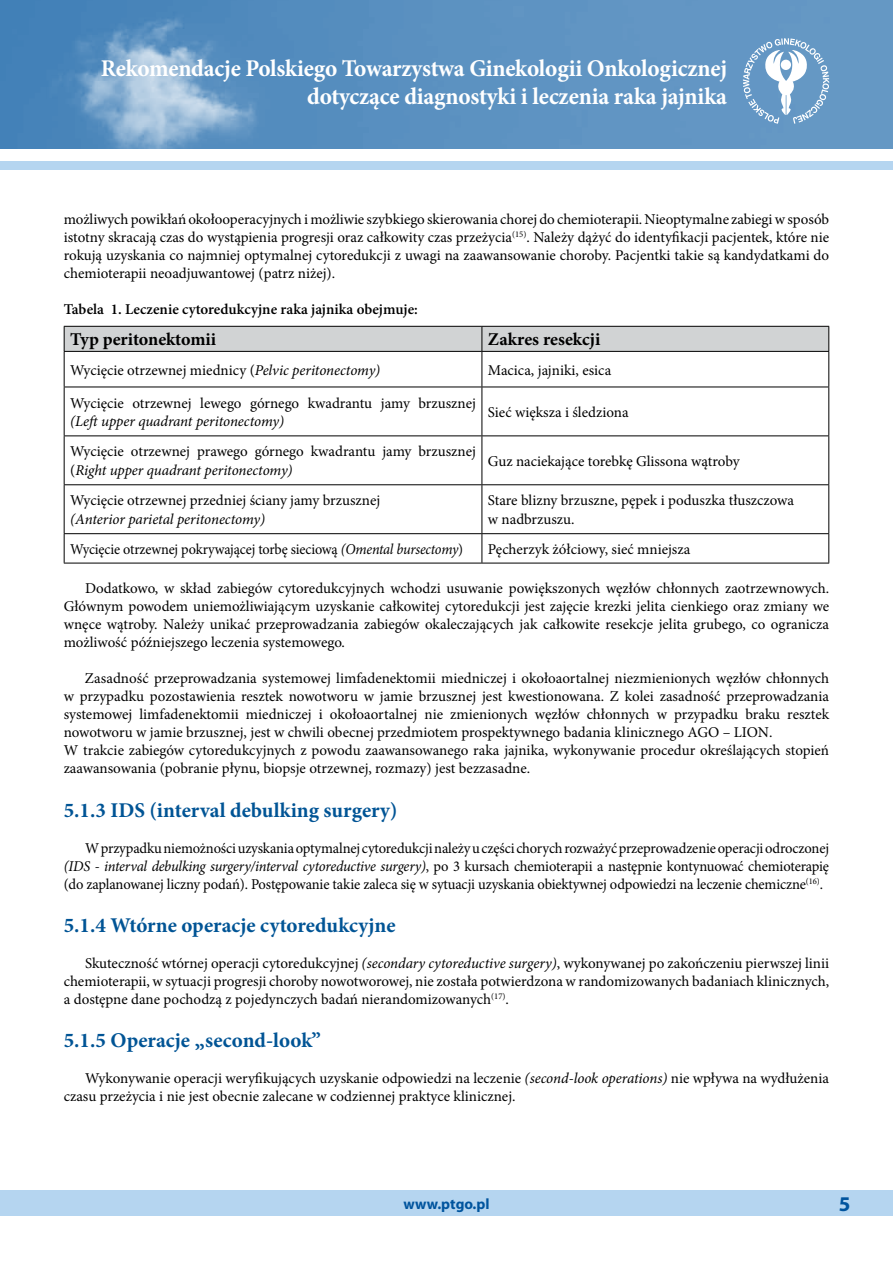
<style>
.page{position:relative;width:893px;height:1263px;background:#fff}
.page>*{position:absolute;margin:0;border:0;box-sizing:border-box;transform-origin:0 0}
.t1{font:700 24px/28.8px "Minion Pro";letter-spacing:-.01em;color:#fff;text-align:right}
.t2{font:700 21px "Minion Pro";color:#005495}
.t3{font:700 21px "Myriad Pro";color:#00549e}
.t4{font:700 18px "Minion Pro";color:#000}
.t5{font:15px/18px "Minion Pro";color:#000;text-align:justify}
.t6{font:italic 15px "Minion Pro";letter-spacing:-.01em;color:#000}
.t7{font:15px "Minion Pro";color:#000;scale:.95 1}
.t8{font:600 15px "Minion Pro";color:#000}
.t9{font:700 15px "Myriad Pro";color:#00549e}
.s1{font-style:italic}
</style>
<div class="page">
<div style="left:0;top:162px;width:893px;height:8px;background:#b5d5f0"></div>
<img style="left:1px;top:0;width:892px;height:149px">
<img style="left:0;top:0;width:1px;height:149px">
<div style="left:0;top:1191px;width:893px;height:25px;background:#b5d5f0"></div>
<svg style="left:743px;top:38px;width:86px;height:86px"></svg>
<svg style="left:64px;top:326px;width:765px;height:25px;background:#c8cacb"></svg>
<hr style="left:64px;top:351px;width:418px;height:1px;background:#000">
<hr style="left:64px;top:352px;width:1px;height:35px;background:#000">
<hr style="left:482px;top:351px;width:347px;height:1px;background:#000">
<hr style="left:482px;top:352px;width:1px;height:35px;background:#000">
<hr style="left:828px;top:352px;width:1px;height:35px;background:#000">
<hr style="left:64px;top:387px;width:418px;height:1px;background:#000">
<hr style="left:64px;top:387px;width:1px;height:48px;background:#000">
<hr style="left:482px;top:387px;width:347px;height:1px;background:#000">
<hr style="left:482px;top:387px;width:1px;height:48px;background:#000">
<hr style="left:828px;top:387px;width:1px;height:48px;background:#000">
<hr style="left:64px;top:435px;width:418px;height:1px;background:#000">
<hr style="left:64px;top:436px;width:1px;height:48px;background:#000">
<hr style="left:482px;top:435px;width:347px;height:1px;background:#000">
<hr style="left:482px;top:436px;width:1px;height:48px;background:#000">
<hr style="left:828px;top:436px;width:1px;height:48px;background:#000">
<hr style="left:64px;top:484px;width:418px;height:1px;background:#000">
<hr style="left:64px;top:485px;width:1px;height:48px;background:#000">
<hr style="left:482px;top:484px;width:347px;height:1px;background:#000">
<hr style="left:482px;top:485px;width:1px;height:48px;background:#000">
<hr style="left:828px;top:485px;width:1px;height:48px;background:#000">
<hr style="left:64px;top:533px;width:418px;height:1px;background:#000">
<svg style="left:64px;top:534px;width:1px;height:29px"></svg>
<hr style="left:482px;top:533px;width:347px;height:1px;background:#000">
<svg style="left:482px;top:534px;width:1px;height:29px"></svg>
<svg style="left:828px;top:534px;width:1px;height:29px"></svg>
<hr style="left:64px;top:563px;width:418px;height:1px;background:#000">
<hr style="left:482px;top:563px;width:347px;height:1px;background:#000">
<h1 class="t1" style="left:101px;top:53px;width:628px">Rekomendacje Polskiego Towarzystwa Ginekologii Onkologicznej dotyczące diagnostyki i leczenia raka jajnika</h1>
<p class="t5" style="left:64px;top:210px;width:767px">możliwych powikłań okołooperacyjnych i możliwie szybkiego skierowania chorej do chemioterapii. Nieoptymalne zabiegi w sposób istotny skracają czas do wystąpienia progresji oraz całkowity czas przeżycia<sup>(15)</sup>. Należy dążyć do identyfikacji pacjentek, które nie rokują uzyskania co najmniej optymalnej cytoredukcji z uwagi na zaawansowanie choroby. Pacjentki takie są kandydatkami do chemioterapii neoadjuwantowej (patrz niżej).</p>
<p class="t8" style="left:64px;top:298px;width:356px">Tabela 1. Leczenie cytoredukcyjne raka jajnika obejmuje:</p>
<p class="t4" style="left:70px;top:327px;width:148px">Typ peritonektomii</p>
<p class="t4" style="left:488px;top:327px;width:114px">Zakres resekcji</p>
<p class="t5" style="left:70px;top:361px;width:312px">Wycięcie otrzewnej miednicy (<span class="s1">Pelvic peritonectomy)</span></p>
<p class="t5" style="left:488px;top:361px;width:125px">Macica, jajniki, esica</p>
<p class="t5" style="left:70px;top:394px;width:407px">Wycięcie otrzewnej lewego górnego kwadrantu jamy brzusznej</p>
<p class="t6" style="left:70px;top:411px;width:215px">(Left upper quadrant peritonectomy)</p>
<p class="t5" style="left:488px;top:403px;width:142px">Sieć większa i śledziona</p>
<p class="t5" style="left:70px;top:442px;width:407px;line-height:18.8px">Wycięcie otrzewnej prawego górnego kwadrantu jamy brzusznej (<span class="s1">Right upper quadrant peritonectomy)</span></p>
<p class="t5" style="left:488px;top:452px;width:253px">Guz naciekające torebkę Glissona wątroby</p>
<p class="t5" style="left:70px;top:492px;width:312px">Wycięcie otrzewnej przedniej ściany jamy brzusznej</p>
<p class="t6" style="left:70px;top:509px;width:196px">(Anterior parietal peritonectomy)</p>
<p class="t5" style="left:488px;top:491px;width:308px;line-height:18.8px">Stare blizny brzuszne, pępek i poduszka tłuszczowa w nadbrzuszu.</p>
<p class="t7" style="left:70px;top:539px;width:415px">Wycięcie otrzewnej pokrywającej torbę sieciową <span class="s1">(Omental bursectomy</span>)</p>
<p class="t5" style="left:488px;top:540px;width:204px">Pęcherzyk żółciowy, sieć mniejsza</p>
<p class="t5" style="left:64px;top:580px;width:767px;text-indent:21px">Dodatkowo, w skład zabiegów cytoredukcyjnych wchodzi usuwanie powiększonych węzłów chłonnych zaotrzewnowych.<br>Głównym powodem uniemożliwiającym uzyskanie całkowitej cytoredukcji jest zajęcie krezki jelita cienkiego oraz zmiany we wnęce wątroby. Należy unikać przeprowadzania zabiegów okaleczających jak całkowite resekcje jelita grubego, co ogranicza możliwość późniejszego leczenia systemowego.</p>
<p class="t5" style="left:64px;top:670px;width:767px;text-align:left;text-indent:21px">Zasadność przeprowadzania systemowej limfadenektomii miedniczej i okołoaortalnej niezmienionych węzłów chłonnych w przypadku pozostawienia resztek nowotworu w jamie brzusznej jest kwestionowana. Z kolei zasadność przeprowadzania systemowej limfadenektomii miedniczej i okołoaortalnej nie zmienionych węzłów chłonnych w przypadku braku resztek nowotworu w jamie brzusznej, jest w chwili obecnej przedmiotem prospektywnego badania klinicznego AGO – LION.<br>W trakcie zabiegów cytoredukcyjnych z powodu zaawansowanego raka jajnika, wykonywanie procedur określających stopień zaawansowania (pobranie płynu, biopsje otrzewnej, rozmazy) jest bezzasadne.</p>
<h2 class="t2" style="left:64px;top:795px;width:335px">5.1.3 IDS (interval debulking surgery)</h2>
<p class="t5" style="left:64px;top:839px;width:767px;text-indent:21px">Wprzypadkuniemożnościuzyskaniaoptymalnej cytoredukcjinależyuczęści chorychrozważyćprzeprowadzenieoperacjiodroczonej <span class="s1">(IDS - interval debulking surgery/interval cytoreductive surgery)</span>, po 3 kursach chemioterapii a następnie kontynuować chemioterapię (do zaplanowanej liczny podań). Postępowanie takie zaleca się w sytuacji uzyskania obiektywnej odpowiedzi na leczenie chemiczne<sup>(16)</sup>.</p>
<h2 class="t2" style="left:64px;top:910px;width:333px">5.1.4 Wtórne operacje cytoredukcyjne</h2>
<p class="t5" style="left:64px;top:954px;width:767px;text-indent:21px">Skuteczność wtórnej operacji cytoredukcyjnej <span class="s1">(secondary cytoreductive surgery)</span>, wykonywanej po zakończeniu pierwszej linii chemioterapii, w sytuacji progresji choroby nowotworowej, nie została potwierdzona w randomizowanych badaniach klinicznych, a dostępne dane pochodzą z pojedynczych badań nierandomizowanych<sup>(17)</sup>.</p>
<h2 class="t2" style="left:64px;top:1025px;width:259px">5.1.5 Operacje „second-look”</h2>
<p class="t5" style="left:64px;top:1069px;width:767px;text-indent:21px">Wykonywanie operacji weryfikujących uzyskanie odpowiedzi na leczenie <span class="s1">(second-look operations)</span> nie wpływa na wydłużenia czasu przeżycia i nie jest obecnie zalecane w codziennej praktyce klinicznej.</p>
<p class="t9" style="left:403px;top:1194px;width:88px">www.ptgo.pl</p>
<h2 class="t3" style="left:839px;top:1190px;width:13px">5</h2>
</div>
